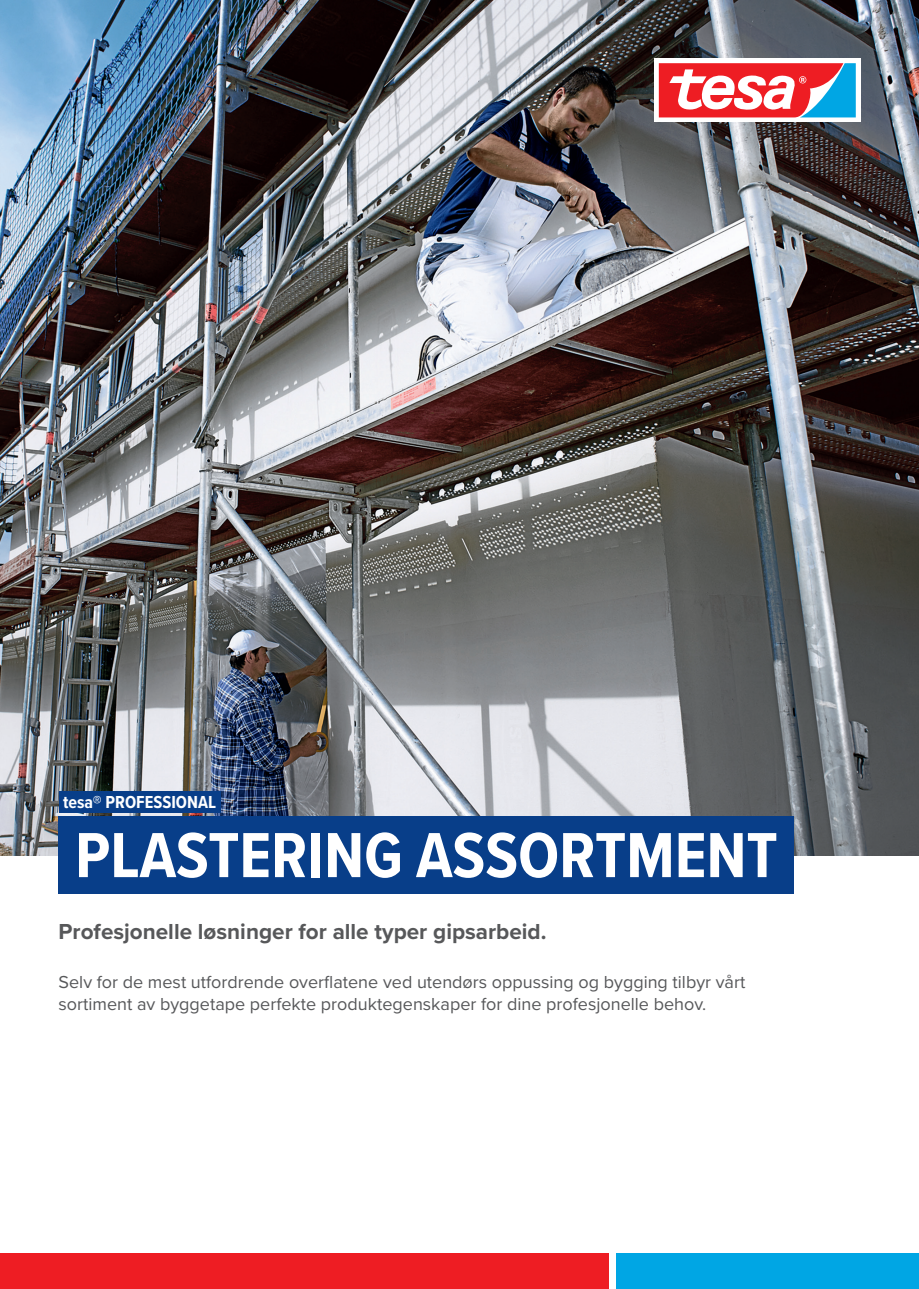
<style>
.page{position:relative;width:919px;height:1289px;background:#fff}
.page>*{position:absolute;margin:0;border:0;box-sizing:border-box;transform-origin:0 0}
.t1{font:700 66px "Proxima Nova Cond";color:#fff}
.t2{font:700 22.5px "Proxima Nova";color:#57585a}
.t3{font:18px/21.6px "Proxima Nova";color:#57585a}
.t4{font:700 18px "Proxima Nova Cond";color:#fff}
</style>
<div class="page">
<img style="left:0;top:0;width:918px;height:855px">
<div style="left:654px;top:59px;width:206px;height:63px;background:#fff"></div>
<svg style="left:658px;top:63px;width:197px;height:54px"></svg>
<div style="left:59px;top:816px;width:735px;height:77px;background:#083e89"></div>
<div style="left:59px;top:791px;width:161px;height:21px;background:#083e89"></div>
<div style="left:0;top:1253px;width:608px;height:35px;background:#ee1d23"></div>
<div style="left:616px;top:1253px;width:302px;height:35px;background:#00a6e4"></div>
<p class="t4" style="left:63px;top:788px;width:154px">tesa® PROFESSIONAL</p>
<h1 class="t1" style="left:75px;top:806px;width:704px">PLASTERING ASSORTMENT</h1>
<p class="t2" style="left:59px;top:915px;width:489px">Profesjonelle løsninger for alle typer gipsarbeid.</p>
<p class="t3" style="left:59px;top:970px;width:688px">Selv for de mest utfordrende overflatene ved utendørs oppussing og bygging tilbyr vårt sortiment av byggetape perfekte produktegenskaper for dine profesjonelle behov.</p>
</div>
